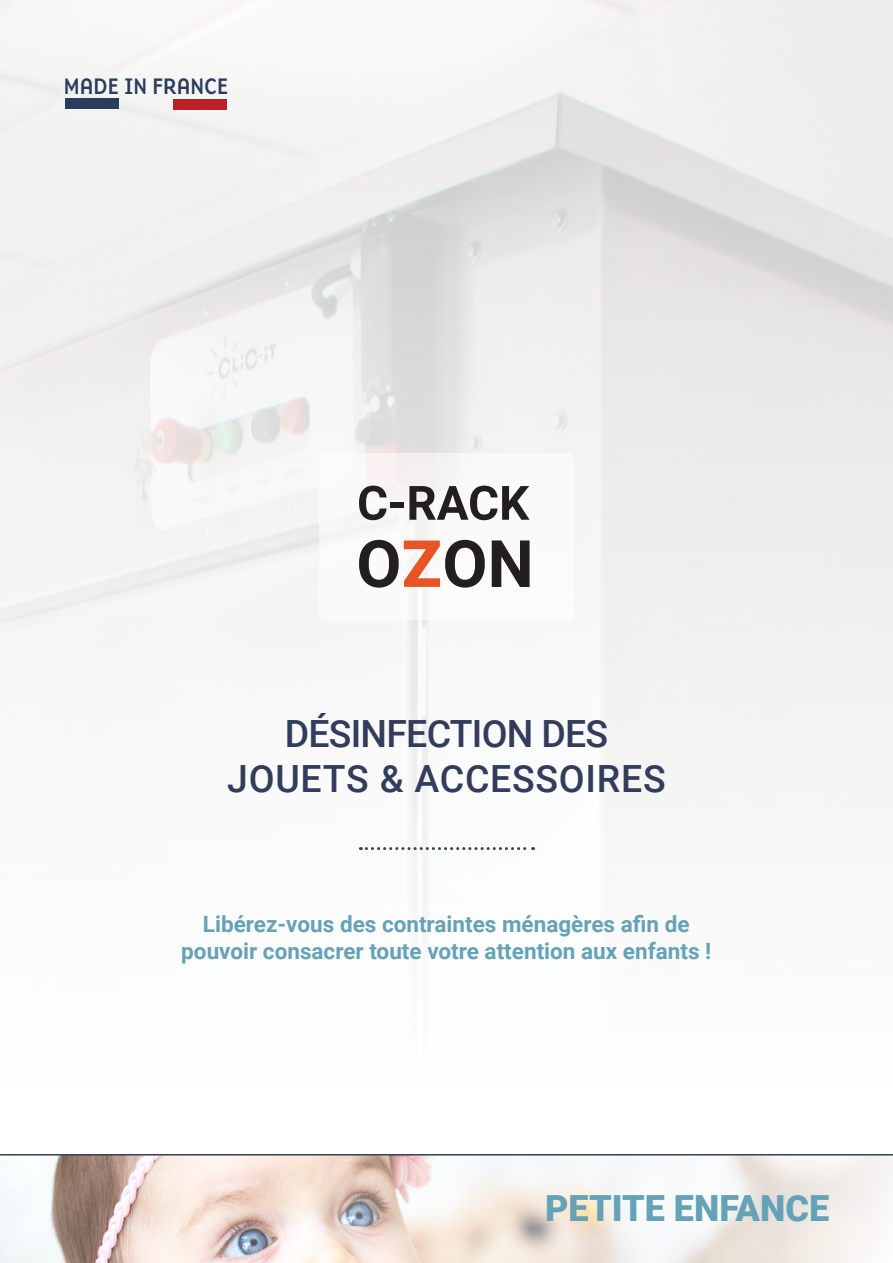
<style>
.page{position:relative;width:893px;height:1263px;background:#fff}
.page>*{position:absolute;margin:0;border:0;box-sizing:border-box;transform-origin:0 0}
.t1{font:500 37.5px "Roboto";letter-spacing:.01em;color:#323c5b}
.t2{font:500 37.5px "Roboto";letter-spacing:-.02em;color:#323c5b}
.t3{font:900 36px "Roboto";color:#65a2b7}
.t4{font:23.25px "Base 900 Sans OT";color:#2b3d5c}
.t5{font:700 22.5px "Roboto";color:#65a2b7}
</style>
<div class="page">
<img style="left:0;top:0;width:893px;height:907px">
<svg style="left:360px;top:847px;width:174px;height:3px"></svg>
<div style="left:319px;top:453px;width:255px;height:167px;background:#fff;border-radius:4px"></div>
<div style="left:65px;top:98px;width:54px;height:11px;background:#2b3d5c"></div>
<div style="left:173px;top:99px;width:54px;height:11px;background:#bb2025"></div>
<svg style="left:359px;top:486px;width:28px;height:34px"></svg>
<div style="left:391px;top:503px;width:13px;height:5px;background:#231f20"></div>
<svg style="left:409px;top:486px;width:121px;height:34px"></svg>
<svg style="left:492px;top:540px;width:38px;height:47px"></svg>
<svg style="left:359px;top:540px;width:126px;height:48px"></svg>
<img style="left:0;top:1155px;width:893px;height:108px">
<hr style="left:0;top:1154px;width:893px;height:1px;background:#394152">
<p class="t4" style="left:64px;top:72px;width:166px">MADE IN FRANCE</p>
<p class="t2" style="left:285px;top:708px;width:325px">DÉSINFECTION DES</p>
<p class="t1" style="left:227px;top:753px;width:440px">JOUETS &amp; ACCESSOIRES</p>
<p class="t5" style="left:203px;top:908px;width:488px">Libérez-vous des contraintes ménagères afin de</p>
<p class="t5" style="left:181px;top:935px;width:531px">pouvoir consacrer toute votre attention aux enfants !</p>
<p class="t3" style="left:545px;top:1183px;width:286px">PETITE ENFANCE</p>
</div>
